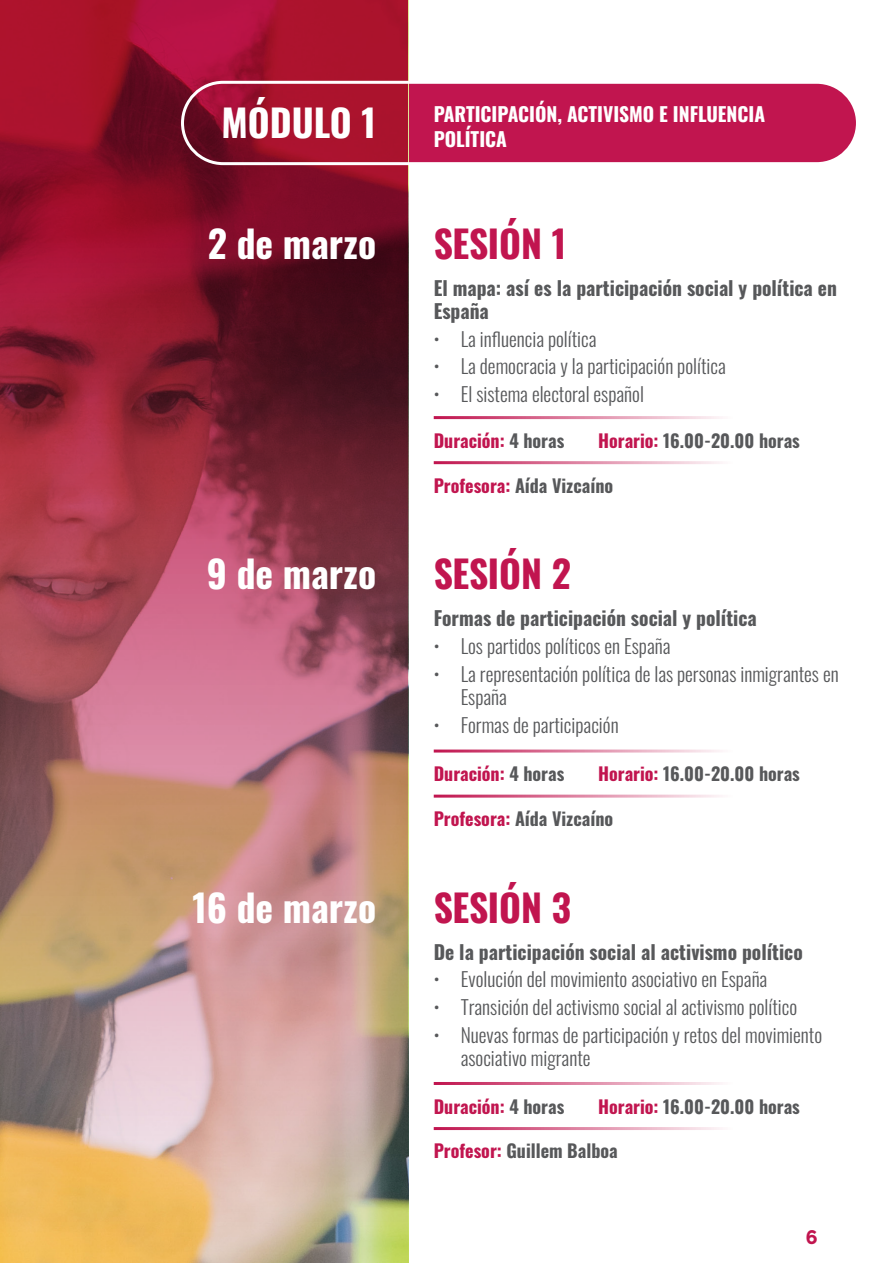
<style>
.page{position:relative;width:893px;height:1263px;background:#fff}
.page>*{position:absolute;margin:0;border:0;box-sizing:border-box;transform-origin:0 0}
.t1{font:700 37.5px "Oswald";color:#fff}
.t2{font:700 37.5px "Oswald";color:#c1154f}
.t3{font:300 19.5px/23.4px "Oswald";color:#57585a}
.t4{font:700 19.5px/23.4px "Oswald";color:#57585a}
.t5{font:700 19.5px/25.5px "Oswald";color:#fff}
.t6{font:800 19.5px "Raleway";color:#c1154f}
.t7{font:700 18px "Oswald";color:#57585a}
.t8{font:700 18px "Oswald";color:#c1154f}
.s1{color:#57585a}
.s2{color:#c1154f}
</style>
<div class="page">
<div style="left:110px;top:82px;width:747px;height:82px;background:#c1154f;border-radius:41px"></div>
<img style="left:0;top:0;width:408px;height:1263px">
<hr style="left:434px;top:416px;width:405px;height:3px;background:#c1154f">
<hr style="left:434px;top:461px;width:405px;height:3px;background:#c1154f">
<hr style="left:434px;top:749px;width:405px;height:3px;background:#c1154f">
<hr style="left:434px;top:795px;width:405px;height:3px;background:#c1154f">
<hr style="left:434px;top:1082px;width:405px;height:3px;background:#c1154f">
<hr style="left:434px;top:1127px;width:405px;height:3px;background:#c1154f">
<div style="left:181px;top:81px;width:678px;height:84px;border:3px solid #fff;border-radius:41px"></div>
<p class="t1" style="left:221px;top:90px;width:156px">MÓDULO 1</p>
<p class="t1" style="left:208px;top:210px;width:170px">2 de marzo</p>
<p class="t1" style="left:207px;top:541px;width:171px">9 de marzo</p>
<p class="t1" style="left:192px;top:874px;width:185px">16 de marzo</p>
<p class="t5" style="left:434px;top:99px;width:333px">PARTICIPACIÓN, ACTIVISMO E INFLUENCIA<br>POLÍTICA</p>
<p class="t2" style="left:434px;top:210px;width:134px">SESIÓN 1</p>
<p class="t4" style="left:434px;top:274px;width:405px">El mapa: así es la participación social y política en<br>España</p>
<p class="t3" style="left:434px;top:325px;width:164px">• La influencia política</p>
<p class="t3" style="left:434px;top:353px;width:294px">• La democracia y la participación política</p>
<p class="t3" style="left:434px;top:381px;width:212px">• El sistema electoral español</p>
<p class="t8" style="left:434px;top:424px;width:132px">Duración: <span class="s1">4 horas</span></p>
<p class="t7" style="left:434px;top:469px;width:181px"><span class="s2">Profesora:</span> Aída Vizcaíno</p>
<p class="t7" style="left:598px;top:424px;width:203px"><span class="s2">Horario:</span> 16.00-20.00 horas</p>
<p class="t2" style="left:434px;top:541px;width:139px">SESIÓN 2</p>
<p class="t4" style="left:434px;top:605px;width:325px">Formas de participación social y política</p>
<p class="t3" style="left:434px;top:632px;width:238px">• Los partidos políticos en España</p>
<p class="t3" style="left:461px;top:660px;width:379px;text-indent:-27px">• La representación política de las personas inmigrantes en<br>España</p>
<p class="t3" style="left:434px;top:711px;width:186px">• Formas de participación</p>
<p class="t8" style="left:434px;top:758px;width:132px">Duración: <span class="s1">4 horas</span></p>
<p class="t7" style="left:434px;top:803px;width:181px"><span class="s2">Profesora:</span> Aída Vizcaíno</p>
<p class="t7" style="left:598px;top:758px;width:203px"><span class="s2">Horario:</span> 16.00-20.00 horas</p>
<p class="t2" style="left:434px;top:874px;width:139px">SESIÓN 3</p>
<p class="t4" style="left:434px;top:938px;width:370px">De la participación social al activismo político</p>
<p class="t3" style="left:434px;top:966px;width:335px">• Evolución del movimiento asociativo en España</p>
<p class="t3" style="left:434px;top:993px;width:365px">• Transición del activismo social al activismo político</p>
<p class="t3" style="left:461px;top:1021px;width:363px;text-indent:-27px">• Nuevas formas de participación y retos del movimiento asociativo migrante</p>
<p class="t8" style="left:434px;top:1090px;width:132px">Duración: <span class="s1">4 horas</span></p>
<p class="t7" style="left:434px;top:1135px;width:186px"><span class="s2">Profesor:</span> Guillem Balboa</p>
<p class="t7" style="left:598px;top:1090px;width:203px"><span class="s2">Horario:</span> 16.00-20.00 horas</p>
<p class="t6" style="left:806px;top:1226px;width:13px">6</p>
</div>
